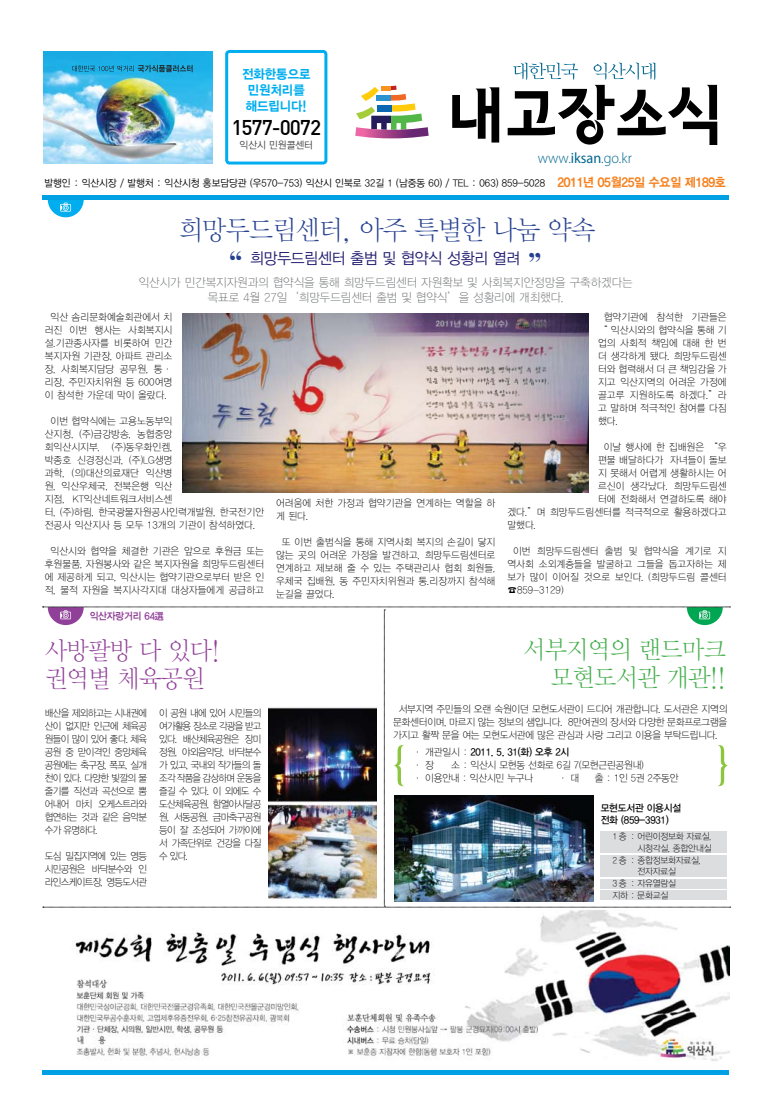
<style>
.page{position:relative;width:772px;height:1117px;background:#fff}
.page>*{position:absolute;margin:0;border:0;box-sizing:border-box;transform-origin:0 0}
.t1{font:36.5px "YDIY Mj O330";color:#25408f}
.t2{font:27px "YDIY Mj O310";letter-spacing:-.03em;color:#25408f;scale:.95 1}
.t3{font:25px/28px "YDIY Mj O310";letter-spacing:-.03em;color:#41ad49;text-align:right;scale:.95 1}
.t4{font:25px/28px "YDIY Mj O310";letter-spacing:-.03em;color:#904098;scale:.95 1}
.t5{font:20.9px "Dinmed";letter-spacing:-.05em;color:#000}
.t6{font:15.8px "YDIYGO320";letter-spacing:-.015em;color:#211d70;scale:.95 1}
.t7{font:300 15px "Myriad Pro";letter-spacing:.01em;color:#006890;scale:.95 1}
.t8{font:13px/15.6px "YDIYGO350";color:#00aeef;scale:.95 1}
.t9{font:12.5px "YDIYGO350";letter-spacing:-.02em;color:#f58220;scale:.95 1}
.t10{font:12px/15px "YDIYGO310";color:#6d6f71;text-align:center;scale:.95 1}
.t11{font:10px/13px "YDIYGO310";letter-spacing:.01em;color:#000;text-align:justify;scale:.95 1}
.t12{font:10px/13px "YDIYGO310";letter-spacing:.01em;color:#000;text-align:justify;scale:.93 1}
.t13{font:10px "YDIYGO320";color:#000;scale:.95 1}
.t14{font:10px/12.1px "YDIYGO330";letter-spacing:-.02em;color:#000;scale:.95 1}
.t15{font:10px/13px "YDIYGO310";letter-spacing:-.02em;color:#000;scale:.95 1}
.t16{font:10px "YDIYGO340";letter-spacing:-.015em;color:#904098;scale:.95 1}
.t17{font:10px "YDIYGO320";color:#414142;scale:.95 1}
.t18{font:9px "YDIYGO310";letter-spacing:-.02em;color:#000;scale:.95 1}
.s1{font-weight:400}
.s2{font-family:"YDIYGO310"}
</style>
<div class="page">
<img style="left:182px;top:313px;width:405px;height:179px">
<svg style="left:48px;top:200px;width:36px;height:17px"></svg>
<img style="left:75px;top:910px;width:653px;height:151px">
<svg style="left:355px;top:86px;width:73px;height:52px"></svg>
<svg style="left:507px;top:63px;width:209px;height:82px"></svg>
<svg style="left:452px;top:87px;width:47px;height:56px"></svg>
<div style="left:43px;top:195px;width:685px;height:5px;background:#00a0e4"></div>
<hr style="left:43px;top:1070px;width:685px;height:4px;background:#00a0e4">
<img style="left:43px;top:51px;width:170px;height:112px">
<svg style="left:72px;top:65px;width:120px;height:7px"></svg>
<div style="left:225px;top:50px;width:102px;height:115px;border:3px solid #00aeef;border-radius:3px"></div>
<img style="left:43px;top:607px;width:687px;height:301px">
<h3 class="t8" style="left:242px;top:67px;width:73px">전화한통으로 민원처리를 해드립니다!</h3>
<p class="t17" style="left:239px;top:140px;width:79px">익산시 민원콜센터</p>
<h3 class="t5" style="left:231px;top:114px;width:91px">1577-0072</h3>
<h3 class="t7" style="left:537px;top:150px;width:101px">www.<span class="s1">iksan</span>.go.kr</h3>
<p class="t13" style="left:44px;top:177px;width:528px">발행인 : 익산시장 / 발행처 : 익산시청 홍보담당관 (우570-753) 익산시 인북로 32길 1 (남중동 60) / TEL : 063) 859-5028</p>
<p class="t9" style="left:557px;top:175px;width:179px">2011년 05월25일 수요일 제189호</p>
<h2 class="t2" style="left:179px;top:216px;width:439px">희망두드림센터, 아주 특별한 나눔 약속</h2>
<h1 class="t1" style="left:205px;top:250px;width:38px">“</h1>
<h3 class="t6" style="left:250px;top:249px;width:286px">희망두드림센터 출범 및 협약식 성황리 열려</h3>
<h1 class="t1" style="left:564px;top:264px;width:38px;rotate:-180deg">“</h1>
<p class="t10" style="left:139px;top:275px;width:521px">익산시가 민간복지자원과의 협약식을 통해 희망두드림센터 자원확보 및 사회복지안정망을 구축하겠다는 목표로 4월 27일‘희망두드림센터 출범 및 협약식’을 성황리에 개최했다.</p>
<p class="t11" style="left:45px;top:310px;width:136px;text-align:center">익산 솜리문화예술회관에서 치 러진 이번 행사는 사회복지시 설.기관종사자를 비롯하여 민간 복지자원 기관장, 아파트 관리소 장, 사회복지담당 공무원, 통· 리장, 주민자치위원 등 600여명 이 참석한 가운데 막이 올랐다.</p>
<p class="t11" style="left:45px;top:414px;width:232px;text-align:left;text-indent:6px">이번 협약식에는 고용노동부익<br>산지청, (주)금강방송, 농협중앙<br>회익산시지부, (주)동우화인켐,<br>박종호 신경정신과, (주)LG생명<br>과학, (의)대산의료재단 익산병<br>원, 익산우체국, 전북은행 익산<br>지점, KT익산네트워크서비스센<br>터, (주)하림, 한국광물자원공사인력개발원, 한국전기안 전공사 익산지사 등 모두 13개의 기관이 참석하였다.</p>
<p class="t11" style="left:45px;top:544px;width:232px;text-align:center">익산시와 협약을 체결한 기관은 앞으로 후원금 또는 후원물품, 자원봉사와 같은 복지자원을 희망두드림센터 에 제공하게 되고, 익산시는 협약기관으로부터 받은 인 적, 물적 자원을 복지사각지대 대상자들에게 공급하고</p>
<p class="t16" style="left:90px;top:610px;width:80px">익산자랑거리 64選</p>
<h3 class="t4" style="left:45px;top:638px;width:186px">사방팔방 다 있다! 권역별 체육공원</h3>
<p class="t12" style="left:45px;top:707px;width:111px">배산을 제외하고는 시내권에 산이 없지만 인근에 체육공 원들이 많이 있어 좋다. 체육 공원 중 맏이격인 중앙체육 공원에는 축구장, 폭포, 실개 천이 있다. 다양한 빛깔의 물 줄기를 직선과 곡선으로 뿜 어내어 마치 오케스트라와 협연하는 것과 같은 음악분 수가 유명하다.</p>
<p class="t12" style="left:45px;top:850px;width:111px">도심 밀집지역에 있는 영등 시민공원은 바닥분수와 인 라인스케이트장, 영등도서관</p>
<p class="t12" style="left:159px;top:707px;width:111px">이 공원 내에 있어 시민들의 여가활용 장소로 각광을 받고 있다. 배산체육공원은 장미 정원, 야외음악당, 바닥분수 가 있고, 국내외 작가들의 돌 조각 작품을 감상하며 운동을 즐길 수 있다. 이 외에도 수 도산체육공원, 함열아사달공 원, 서동공원, 금마축구공원 등이 잘 조성되어 가까이에 서 가족단위로 건강을 다질 수 있다.</p>
<p class="t11" style="left:276px;top:497px;width:232px">어려움에 처한 가정과 협약기관을 연계하는 역할을 하 게 된다.</p>
<p class="t11" style="left:276px;top:536px;width:232px;text-indent:6px">또 이번 출범식을 통해 지역사회 복지의 손길이 닿지 않는 곳의 어려운 가정을 발견하고, 희망두드림센터로 연계하고 제보해 줄 수 있는 주택관리사 협회 회원들, 우체국 집배원, 동 주민자치위원과 통.리장까지 참석해 눈길을 끌었다.</p>
<p class="t11" style="left:597px;top:310px;width:137px;text-indent:6px">협약기관에 참석한 기관들은 “ 익산시와의 협약식을 통해 기 업의 사회적 책임에 대해 한 번 더 생각하게 됐다. 희망두드림센 터와 협력해서 더 큰 책임감을 가 지고 익산지역의 어려운 가정에 골고루 지원하도록 하겠다.”라 고 말하며 적극적인 참여를 다짐 했다.</p>
<p class="t11" style="left:603px;top:440px;width:131px">이날 행사에 한 집배원은 “우</p>
<p class="t11" style="left:597px;top:453px;width:137px">편물 배달하다가 자녀들이 돌보</p>
<p class="t11" style="left:597px;top:466px;width:137px">지 못해서 어렵게 생활하시는 어</p>
<p class="t11" style="left:597px;top:479px;width:137px">르신이 생각났다. 희망두드림센</p>
<p class="t11" style="left:597px;top:492px;width:137px">터에 전화해서 연결하도록 해야</p>
<p class="t11" style="left:507px;top:505px;width:232px">겠다.”며 희망두드림센터를 적극적으로 활용하겠다고</p>
<p class="t11" style="left:507px;top:518px;width:32px">말했다.</p>
<p class="t11" style="left:507px;top:544px;width:232px;text-indent:6px">이번 희망두드림센터 출범 및 협약식을 계기로 지 역사회 소외계층들을 발굴하고 그들을 돕고자하는 제 보가 많이 이어질 것으로 보인다. (희망두드림 콜센터 ☎859-3129)</p>
<h3 class="t3" style="left:522px;top:637px;width:215px">서부지역의 랜드마크 모현도서관 개관!!</h3>
<p class="t11" style="left:393px;top:703px;width:353px;text-indent:6px">서부지역 주민들의 오랜 숙원이던 모현도서관이 드디어 개관합니다. 도서관은 지역의 문화센터이며, 마르지 않는 정보의 샘입니다. 8만여권의 장서와 다양한 문화프로그램을 가지고 활짝 문을 여는 모현도서관에 많은 관심과 사랑 그리고 이용을 부탁드립니다.</p>
<p class="t14" style="left:412px;top:746px;width:166px"><span class="s2">· 개관일시 :</span> 2011. 5. 31(화) 오후 2시</p>
<p class="t11" style="left:412px;top:758px;width:24px">· 장</p>
<p class="t15" style="left:412px;top:758px;width:244px;text-indent:38px">소 : 익산시 모현동 선화로 6길 7(모현근린공원내) · 이용안내 : 익산시민 누구나</p>
<p class="t11" style="left:557px;top:771px;width:24px">· 대</p>
<p class="t11" style="left:594px;top:771px;width:90px">출 : 1인 5권 2주동안</p>
<p class="t14" style="left:600px;top:802px;width:86px">모현도서관 이용시설 전화 (859-3931)</p>
<p class="t18" style="left:612px;top:832px;width:106px">1 층 : 어린이정보화 자료실,</p>
<p class="t18" style="left:637px;top:843px;width:79px">시청각실, 종합안내실</p>
<p class="t18" style="left:612px;top:855px;width:94px">2 층 : 종합정보화자료실,</p>
<p class="t18" style="left:637px;top:867px;width:42px">전자자료실</p>
<p class="t18" style="left:612px;top:878px;width:68px">3 층 : 자유열람실</p>
<p class="t18" style="left:612px;top:890px;width:60px">지하 : 문화교실</p>
</div>
